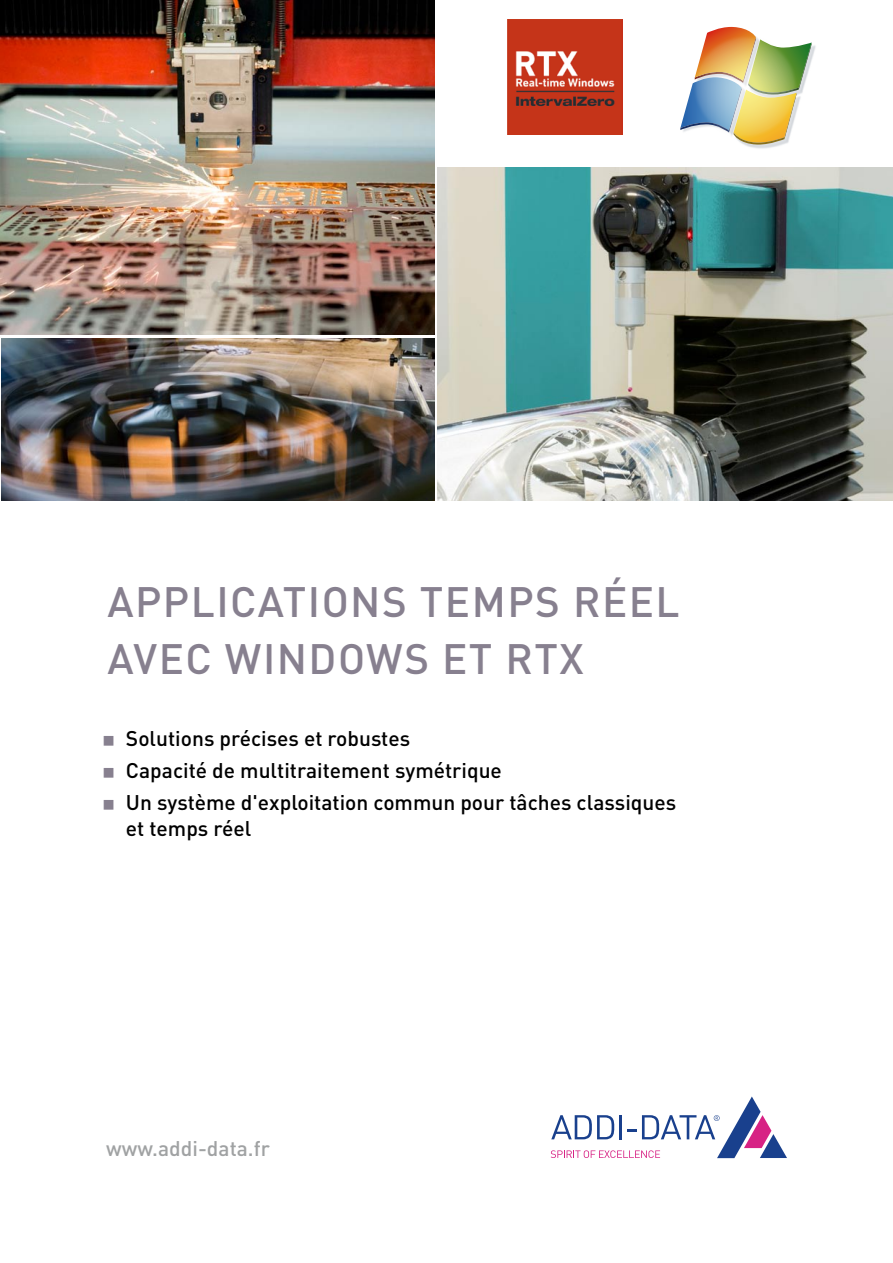
<style>
.page{position:relative;width:893px;height:1263px;background:#fff}
.page>*{position:absolute;margin:0;border:0;box-sizing:border-box;transform-origin:0 0}
.t1{font:500 42px "DIN";letter-spacing:.035em;color:#87808f}
.t2{font:500 21px/25.5px "DIN";color:#000}
.t3{font:500 21px "DIN";color:#a0a2a3}
.s1{color:#87808f}
</style>
<div class="page">
<img style="left:1px;top:338px;width:433px;height:163px">
<img style="left:438px;top:167px;width:455px;height:334px">
<img style="left:0;top:0;width:435px;height:334px">
<svg style="left:551px;top:1096px;width:236px;height:62px"></svg>
<img style="left:812px;top:45px;width:4px;height:14px">
<svg style="left:680px;top:27px;width:132px;height:118px"></svg>
<svg style="left:693px;top:34px;width:105px;height:105px;background:#c2bc83"></svg>
<img style="left:507px;top:20px;width:115px;height:115px">
<h1 class="t1" style="left:107px;top:573px;width:148px">applicat</h1>
<h1 class="t1" style="left:308px;top:573px;width:345px">ions temps réel</h1>
<h1 class="t1" style="left:107px;top:631px;width:27px">avec</h1>
<h1 class="t1" style="left:225px;top:631px;width:307px">windows et rtx</h1>
<p class="t2" style="left:103px;top:725px;width:308px"><span class="s1">■</span> Solutions précises et robustes</p>
<p class="t2" style="left:103px;top:757px;width:400px"><span class="s1">■</span> Capacité de multitraitement symétrique</p>
<p class="t2" style="left:126px;top:789px;width:552px;text-indent:-22px"><span class="s1">■</span> U n système d'exploitation commun pour tâches classiques et temps réel</p>
<p class="t3" style="left:106px;top:1135px;width:165px">www.addi-data.fr</p>
</div>
